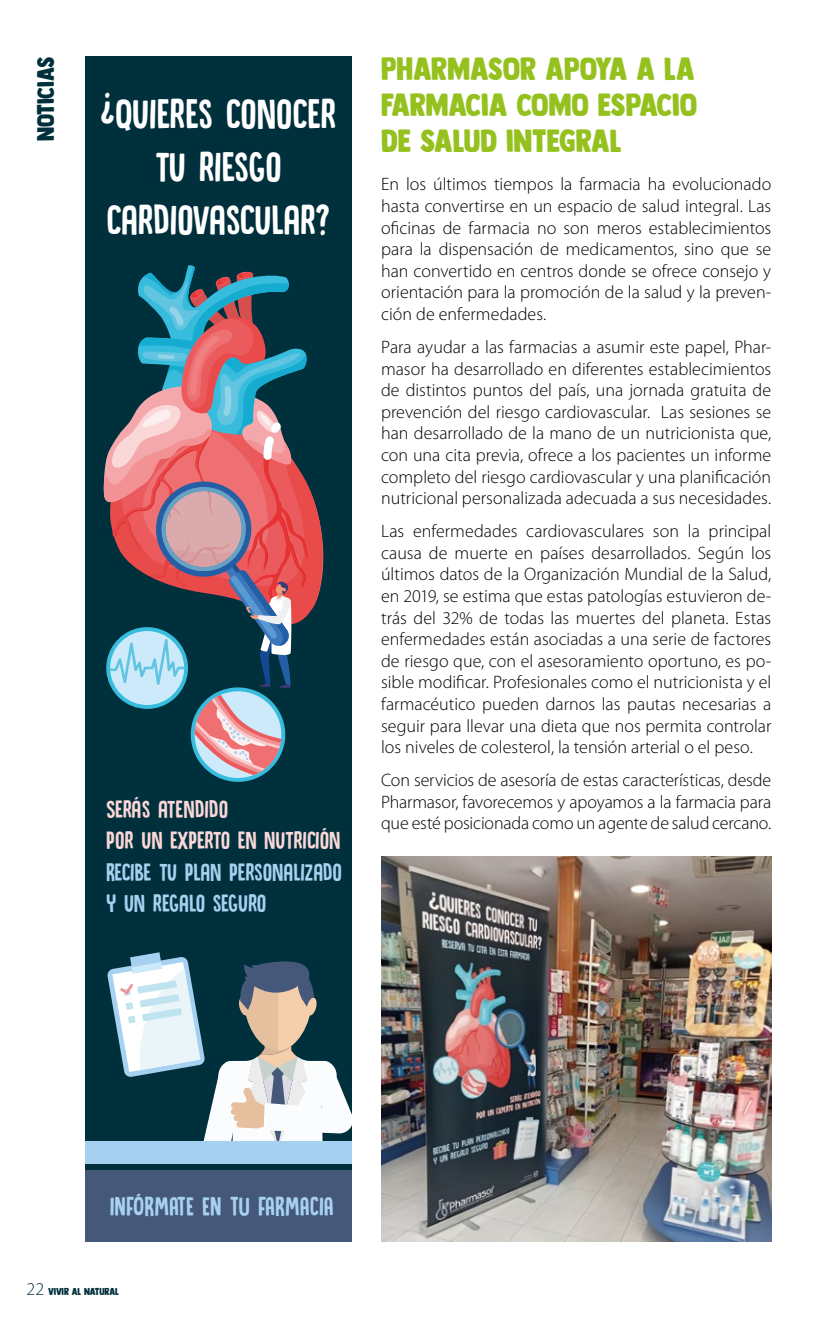
<style>
.page{position:relative;width:828px;height:1327px;background:#fff}
.page>*{position:absolute;margin:0;border:0;box-sizing:border-box;transform-origin:0 0}
.t1{font:44px/52.8px "DK Canoodle";letter-spacing:-.015em;color:#fff;text-align:center}
.t2{font:32px/36px "DK Longreach";color:#95c11f;text-align:justify}
.t3{font:28px "DK Canoodle";color:#a7d1f1}
.t4{font:25.8px/31px "DK Canoodle";letter-spacing:-.01em;color:#a7d1f1}
.t5{font:25.8px/31px "DK Canoodle";color:#fbd8d8}
.t6{font:24px "DK Longreach";color:#00303c}
.t7{font:300 18px/21.6px "Myriad Pro";color:#000;text-align:justify}
.t8{font:10px "DK Longreach";color:#00303c}
.s1{font-family:"Myriad Pro";font-weight:300;font-size:18px}
</style>
<div class="page">
<div style="left:85px;top:57px;width:266px;height:1185px;background:#00303c"></div>
<div style="left:85px;top:1161px;width:266px;height:81px;background:#455879"></div>
<div style="left:85px;top:1164px;width:266px;height:5px;background:#00303c"></div>
<div style="left:85px;top:1141px;width:266px;height:23px;background:#a5d0f0"></div>
<svg style="left:107px;top:952px;width:244px;height:189px"></svg>
<svg style="left:103px;top:265px;width:221px;height:517px"></svg>
<img style="left:381px;top:856px;width:390px;height:386px">
<h3 class="t6" style="left:32px;top:141px;width:86px;rotate:-90deg">NOTICIAS</h3>
<h2 class="t2" style="left:381px;top:51px;width:317px">PHARMASOR APOYA A LA FARMACIA COMO ESPACIO DE SALUD INTEGRAL</h2>
<p class="t7" style="left:381px;top:173px;width:392px">En los últimos tiempos la farmacia ha evolucionado hasta convertirse en un espacio de salud integral. Las oficinas de farmacia no son meros establecimientos para la dispensación de medicamentos, sino que se han convertido en centros donde se ofrece consejo y orientación para la promoción de la salud y la preven&shy;ción de enfermedades.</p>
<p class="t7" style="left:381px;top:336px;width:392px">Para ayudar a las farmacias a asumir este papel, Phar&shy;masor ha desarrollado en diferentes establecimientos de distintos puntos del país, una jornada gratuita de prevención del riesgo cardiovascular. Las sesiones se han desarrollado de la mano de un nutricionista que, con una cita previa, ofrece a los pacientes un informe completo del riesgo cardiovascular y una planificación nutricional personalizada adecuada a sus necesidades.</p>
<p class="t7" style="left:381px;top:520px;width:392px">Las enfermedades cardiovasculares son la principal causa de muerte en países desarrollados. Según los últimos datos de la Organización Mundial de la Salud, en 2019, se estima que estas patologías estuvieron de&shy;trás del 32% de todas las muertes del planeta. Estas enfermedades están asociadas a una serie de factores de riesgo que, con el asesoramiento oportuno, es po&shy;sible modificar. Profesionales como el nutricionista y el farmacéutico pueden darnos las pautas necesarias a seguir para llevar una dieta que nos permita controlar los niveles de colesterol, la tensión arterial o el peso.</p>
<p class="t7" style="left:381px;top:769px;width:392px">Con servicios de asesoría de estas características, desde Pharmasor, favorecemos y apoyamos a la farmacia para que esté posicionada como un agente de salud cercano.</p>
<h1 class="t1" style="left:115px;top:133px;width:17px;rotate:-180deg">?</h1>
<h1 class="t1" style="left:106px;top:89px;width:232px">QUIERES CONOCER<br>TU RIESGO<br>CARDIOVASCULAR?</h1>
<h3 class="t5" style="left:106px;top:794px;width:236px">SERÁS ATENDIDO<br>POR UN EXPERTO EN NUTRICIÓN</h3>
<h3 class="t4" style="left:106px;top:857px;width:237px">RECIBE TU PLAN PERSONALIZADO<br>Y UN REGALO SEGURO</h3>
<h3 class="t3" style="left:110px;top:1192px;width:226px">INFÓRMATE EN TU FARMACIA</h3>
<p class="t8" style="left:27px;top:1285px;width:94px"><span class="s1">22</span> VIVIR AL NATURAL</p>
</div>
